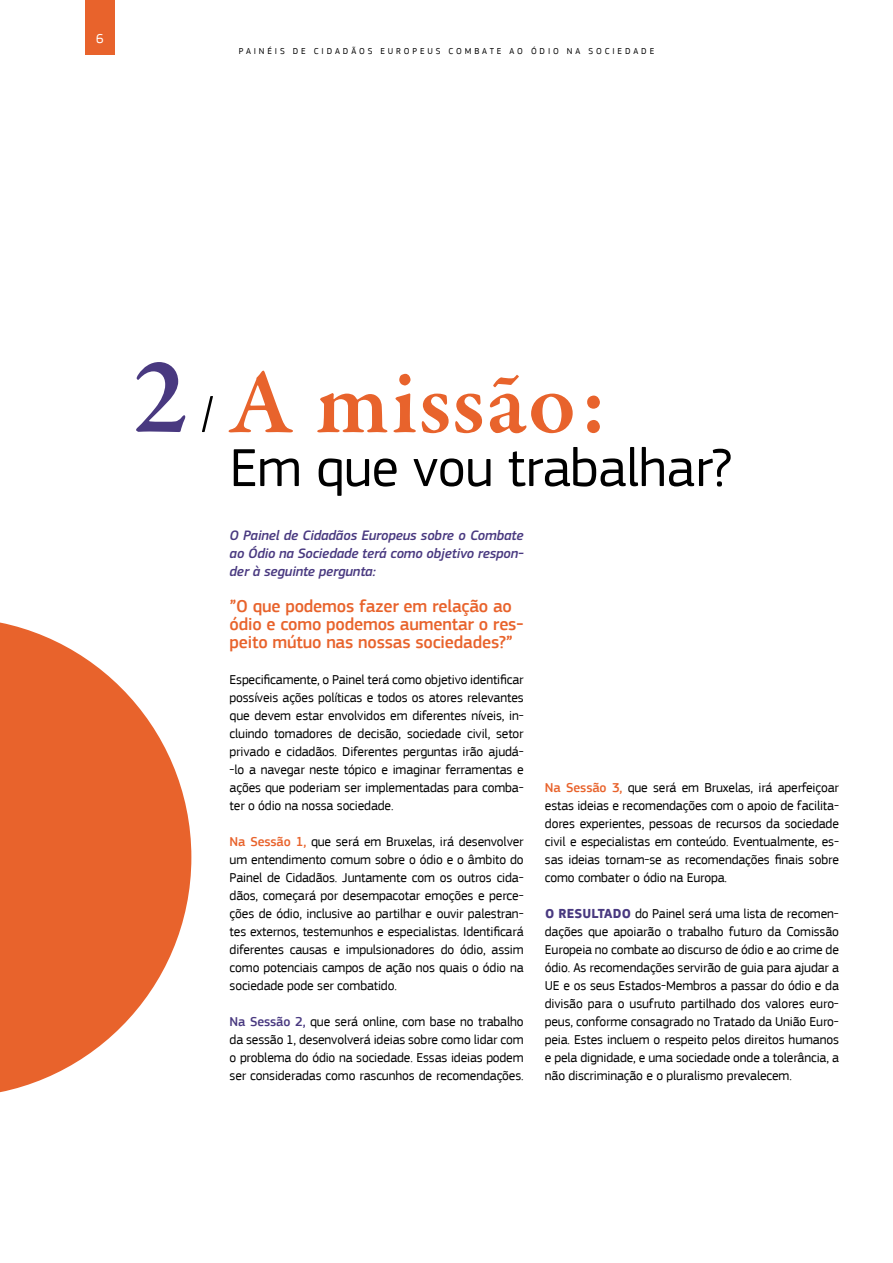
<style>
.page{position:relative;width:893px;height:1263px;background:#fff}
.page>*{position:absolute;margin:0;border:0;box-sizing:border-box;transform-origin:0 0}
.t1{font:600 94.5px "Garamond Premr Pro";letter-spacing:.02em;color:#e8632c}
.t2{font:55.5px "EC Square Sans Pro";letter-spacing:-.01em;color:#000}
.t3{font:500 18px/18px "EC Square Sans Pro";letter-spacing:-.01em;color:#e8632c}
.t4{font:italic 500 14.25px/18px "EC Square Sans Pro";letter-spacing:-.01em;color:#493980;text-align:justify}
.t5{font:13.5px/18px "EC Square Sans Pro";letter-spacing:-.01em;color:#000;text-align:justify}
.t6{font:13.5px "EC Square Sans Pro";color:#fff}
.t7{font:9px "EC Square Sans Pro";letter-spacing:.32em;color:#000}
.s1{font-weight:500;color:#e8632c}
.s2{font-weight:500;color:#493980}
.s3{font-weight:700;color:#493980}
</style>
<div class="page">
<div style="left:85px;top:0;width:30px;height:54px;background:#e8632c"></div>
<svg style="left:202px;top:396px;width:11px;height:36px"></svg>
<svg style="left:136px;top:362px;width:50px;height:70px"></svg>
<svg style="left:0;top:622px;width:191px;height:471px;fill:#e8632c"></svg>
<p class="t6" style="left:96px;top:30px;width:9px">6</p>
<p class="t7" style="left:239px;top:46px;width:417px">PAINÉIS DE CIDADÃOS EUROPEUS COMBATE AO ÓDIO NA SOCIEDADE</p>
<h1 class="t1" style="left:230px;top:345px;width:379px">A missão:</h1>
<h2 class="t2" style="left:230px;top:435px;width:504px">Em que vou trabalhar?</h2>
<p class="t4" style="left:230px;top:527px;width:296px">O Painel de Cidadãos Europeus sobre o Combate ao Ódio na Sociedade terá como objetivo respon&shy;der à seguinte pergunta:</p>
<h3 class="t3" style="left:230px;top:597px;width:295px">”O que podemos fazer em relação ao ódio e como podemos aumentar o res&shy;peito mútuo nas nossas sociedades?”</h3>
<p class="t5" style="left:230px;top:671px;width:296px">Especificamente, o Painel terá como objetivo identificar possíveis ações políticas e todos os atores relevantes que devem estar envolvidos em diferentes níveis, in&shy;cluindo tomadores de decisão, sociedade civil, setor privado e cidadãos. Diferentes perguntas irão ajudá--lo a navegar neste tópico e imaginar ferramentas e ações que poderiam ser implementadas para comba&shy;ter o ódio na nossa sociedade.</p>
<p class="t5" style="left:230px;top:833px;width:296px"><span class="s1">Na Sessão 1,</span> que será em Bruxelas, irá desenvolver um entendimento comum sobre o ódio e o âmbito do Painel de Cidadãos. Juntamente com os outros cida&shy;dãos, começará por desempacotar emoções e perce&shy;ções de ódio, inclusive ao partilhar e ouvir palestran&shy;tes externos, testemunhos e especialistas. Identificará diferentes causas e impulsionadores do ódio, assim como potenciais campos de ação nos quais o ódio na sociedade pode ser combatido.</p>
<p class="t5" style="left:230px;top:1013px;width:296px"><span class="s2">Na Sessão 2,</span> que será online, com base no trabalho da sessão 1, desenvolverá ideias sobre como lidar com o problema do ódio na sociedade. Essas ideias podem ser consideradas como rascunhos de recomendações.</p>
<p class="t5" style="left:545px;top:779px;width:296px"><span class="s1">Na Sessão 3,</span> que será em Bruxelas, irá aperfeiçoar estas ideias e recomendações com o apoio de facilita&shy;dores experientes, pessoas de recursos da sociedade civil e especialistas em conteúdo. Eventualmente, es&shy;sas ideias tornam-se as recomendações finais sobre como combater o ódio na Europa.</p>
<p class="t5" style="left:545px;top:905px;width:296px"><span class="s3">O RESULTADO</span> do Painel será uma lista de recomen&shy;dações que apoiarão o trabalho futuro da Comissão Europeia no combate ao discurso de ódio e ao crime de ódio. As recomendações servirão de guia para ajudar a UE e os seus Estados-Membros a passar do ódio e da divisão para o usufruto partilhado dos valores euro&shy;peus, conforme consagrado no Tratado da União Euro&shy;peia. Estes incluem o respeito pelos direitos humanos e pela dignidade, e uma sociedade onde a tolerância, a não discriminação e o pluralismo prevalecem.</p>
</div>
